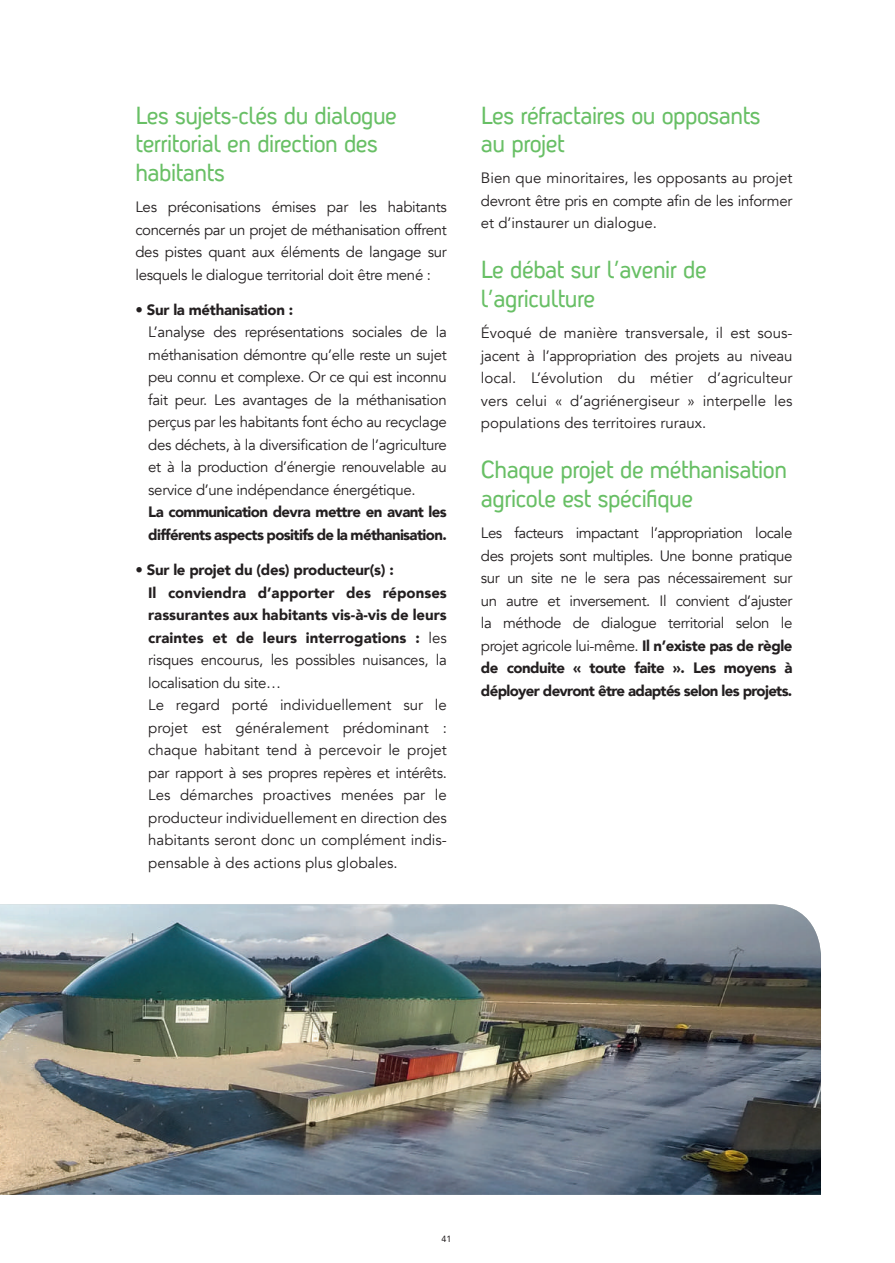
<style>
.page{position:relative;width:895px;height:1263px;background:#fff}
.page>*{position:absolute;margin:0;border:0;box-sizing:border-box;transform-origin:0 0}
.t1{font:24px/28.8px "Antagometrica BT";letter-spacing:-.02em;color:#68bf65}
.t2{font:15px/22.5px "Avenir";color:#231f20;text-align:justify}
.t3{font:900 15px/22.5px "Avenir";letter-spacing:-.04em;color:#231f20}
.t4{font:900 15px "Avenir";letter-spacing:-.02em;color:#231f20}
.t5{font:9px "Avenir";color:#231f20}
.s1{font-weight:900}
</style>
<div class="page">
<img style="left:0;top:904px;width:821px;height:291px">
<h1 class="t1" style="left:135px;top:100px;width:263px">Les sujets-clés du dialogue territorial en direction des habitants</h1>
<p class="t2" style="left:135px;top:196px;width:313px">Les préconisations émises par les habitants concernés par un projet de méthanisation offrent des pistes quant aux éléments de langage sur lesquels le dialogue territorial doit être mené :</p>
<p class="t4" style="left:135px;top:297px;width:159px">• Sur la méthanisation :</p>
<p class="t2" style="left:148px;top:321px;width:300px">L’analyse des représentations sociales de la méthanisation démontre qu’elle reste un sujet peu connu et complexe. Or ce qui est inconnu fait peur. Les avantages de la méthanisation perçus par les habitants font écho au recyclage des déchets, à la diversification de l’agriculture et à la production d’énergie renouvelable au service d’une indépendance énergétique.</p>
<p class="t3" style="left:148px;top:500px;width:300px">La communication devra mettre en avant les différents aspects positifs de la méthanisation.</p>
<p class="t2" style="left:148px;top:559px;width:300px;text-align:left;text-indent:-13px"><span class="s1">• Sur le projet du (des) producteur(s) :<br>Il conviendra d’apporter des réponses rassurantes aux habitants vis-à-vis de leurs craintes et de leurs interrogations :</span> les risques encourus, les possibles nuisances, la localisation du site…<br>Le regard porté individuellement sur le projet est généralement prédominant : chaque habitant tend à percevoir le projet par rapport à ses propres repères et intérêts.<br>Les démarches proactives menées par le producteur individuellement en direction des habitants seront donc un complément indis&shy;pensable à des actions plus globales.</p>
<h1 class="t1" style="left:481px;top:100px;width:281px">Les réfractaires ou opposants au projet</h1>
<p class="t2" style="left:481px;top:167px;width:313px">Bien que minoritaires, les opposants au projet devront être pris en compte afin de les informer et d’instaurer un dialogue.</p>
<h1 class="t1" style="left:481px;top:255px;width:227px">Le débat sur l’avenir de l’agriculture</h1>
<p class="t2" style="left:481px;top:322px;width:313px">Évoqué de manière transversale, il est sous&shy;jacent à l’appropriation des projets au niveau local. L’évolution du métier d’agriculteur vers celui « d’agriénergiseur » interpelle les populations des territoires ruraux.</p>
<h1 class="t1" style="left:481px;top:455px;width:307px">Chaque projet de méthanisation agricole est spécifique</h1>
<p class="t2" style="left:481px;top:522px;width:313px">Les facteurs impactant l’appropriation locale des projets sont multiples. Une bonne pratique sur un site ne le sera pas nécessairement sur un autre et inversement. Il convient d’ajuster la méthode de dialogue territorial selon le projet agricole lui-même. <span class="s1">Il n’existe pas de règle de conduite « toute faite ». Les moyens à déployer devront être adaptés selon les projets.</span></p>
<p class="t5" style="left:441px;top:1232px;width:12px">41</p>
</div>
